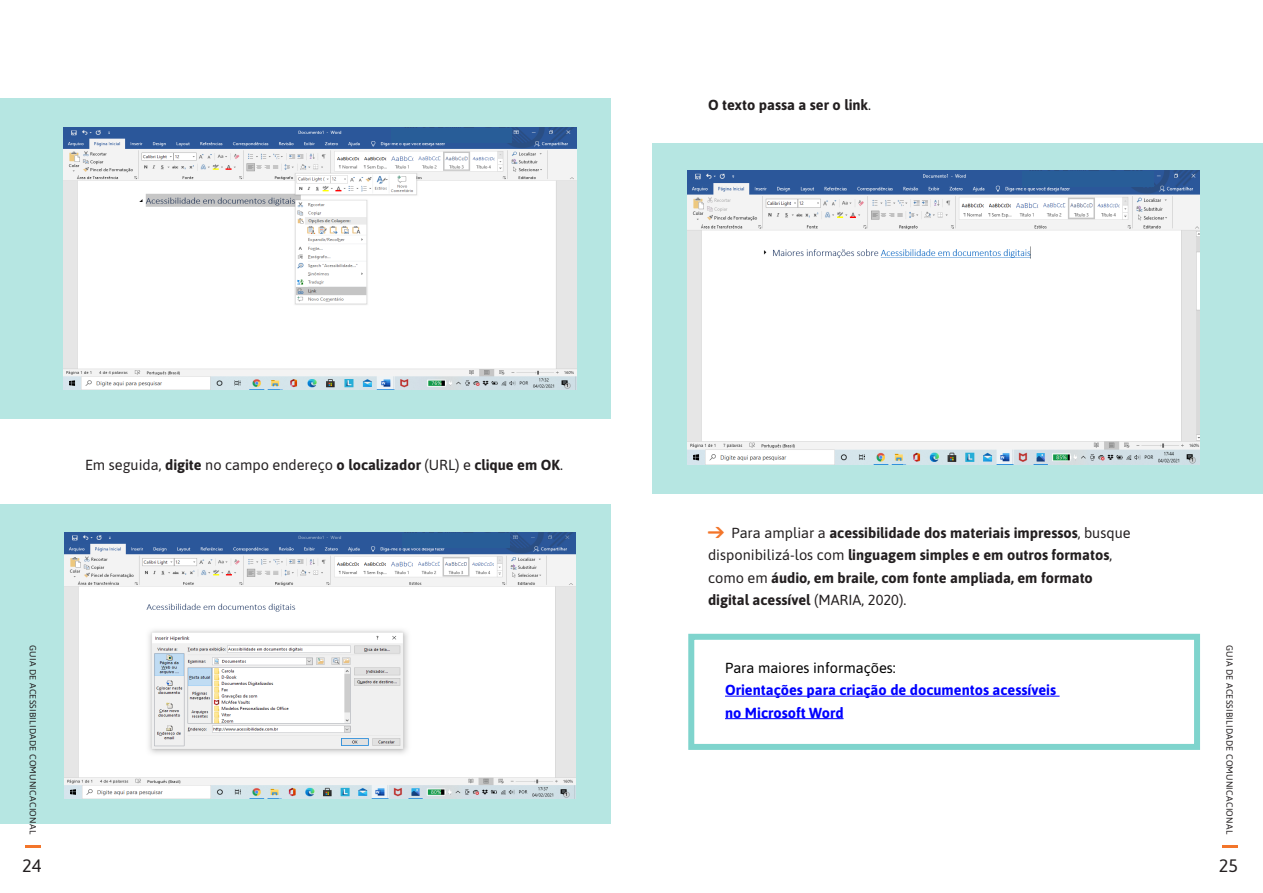
<style>
.page{position:relative;width:1263px;height:893px;background:#fff}
.page>*{position:absolute;margin:0;border:0;box-sizing:border-box;transform-origin:0 0}
.t1{font:18px "Asap";color:#231f20}
.texto{font:700 14.55px/22.5px "Asap";color:#231f20}
.box{font:700 14.55px/22.5px "Asap";color:#00f}
.texto-2{font:14.55px "Asap";color:#231f20}
.t2{font:9px "Asap";letter-spacing:.025em;color:#231f20}
.s1{font-weight:700}
.s2{font-weight:400}
.s3{font-size:21px;color:#f3752a}
.s4{font-weight:400;color:#000}
</style>
<div class="page">
<div style="left:653px;top:143px;width:610px;height:351px;background:#b6e6e2"></div>
<div style="left:0;top:98px;width:610px;height:320px;background:#b6e6e2"></div>
<div style="left:0;top:504px;width:610px;height:319px;background:#b6e6e2"></div>
<div style="left:688px;top:634px;width:512px;height:116px;background:#fff;border:6px solid #7fd4cd"></div>
<img style="left:64px;top:128px;width:512px;height:262px">
<img style="left:64px;top:533px;width:511px;height:265px">
<img style="left:687px;top:171px;width:512px;height:293px">
<hr style="left:725px;top:696px;width:334px;height:1px;background:#00f">
<hr style="left:725px;top:718px;width:118px;height:1px;background:#00f">
<svg style="left:1222px;top:846px;width:15px;height:2px"></svg>
<svg style="left:25px;top:846px;width:16px;height:2px"></svg>
<div style="left:392px;top:128px;width:120px;height:14px;background:#285d98"></div>
<div style="left:1023px;top:171px;width:131px;height:16px;background:#285d98"></div>
<div style="left:402px;top:533px;width:107px;height:14px;background:#285d98"></div>
<p class="texto-2" style="left:85px;top:455px;width:479px">Em seguida, <span class="s1">digite</span> no campo endereço <span class="s1">o localizador</span> (URL) e <span class="s1">clique em OK</span>.</p>
<p class="t2" style="left:39px;top:645px;width:190px;rotate:90deg">GUIA DE ACESSIBILIDADE COMUNICACIONAL</p>
<p class="t1" style="left:22px;top:853px;width:21px">24</p>
<p class="texto" style="left:708px;top:93px;width:165px">O texto passa a ser o link<span class="s2">.</span></p>
<p class="texto" style="left:708px;top:521px;width:424px"><span class="s3">→</span> <span class="s2">Para ampliar a</span> acessibilidade dos materiais impressos<span class="s2">, busque disponibilizá-los com</span> linguagem simples e em outros formatos<span class="s2">, como em</span> áudio, em braile, com fonte ampliada, em formato digital acessível <span class="s2">(MARIA, 2020).</span></p>
<p class="box" style="left:725px;top:656px;width:333px"><span class="s4">Para maiores informações:<br></span>Orientações para criação de documentos acessíveis no Microsoft Word</p>
<p class="t2" style="left:1236px;top:645px;width:190px;rotate:90deg">GUIA DE ACESSIBILIDADE COMUNICACIONAL</p>
<p class="t1" style="left:1219px;top:853px;width:21px">25</p>
</div>
